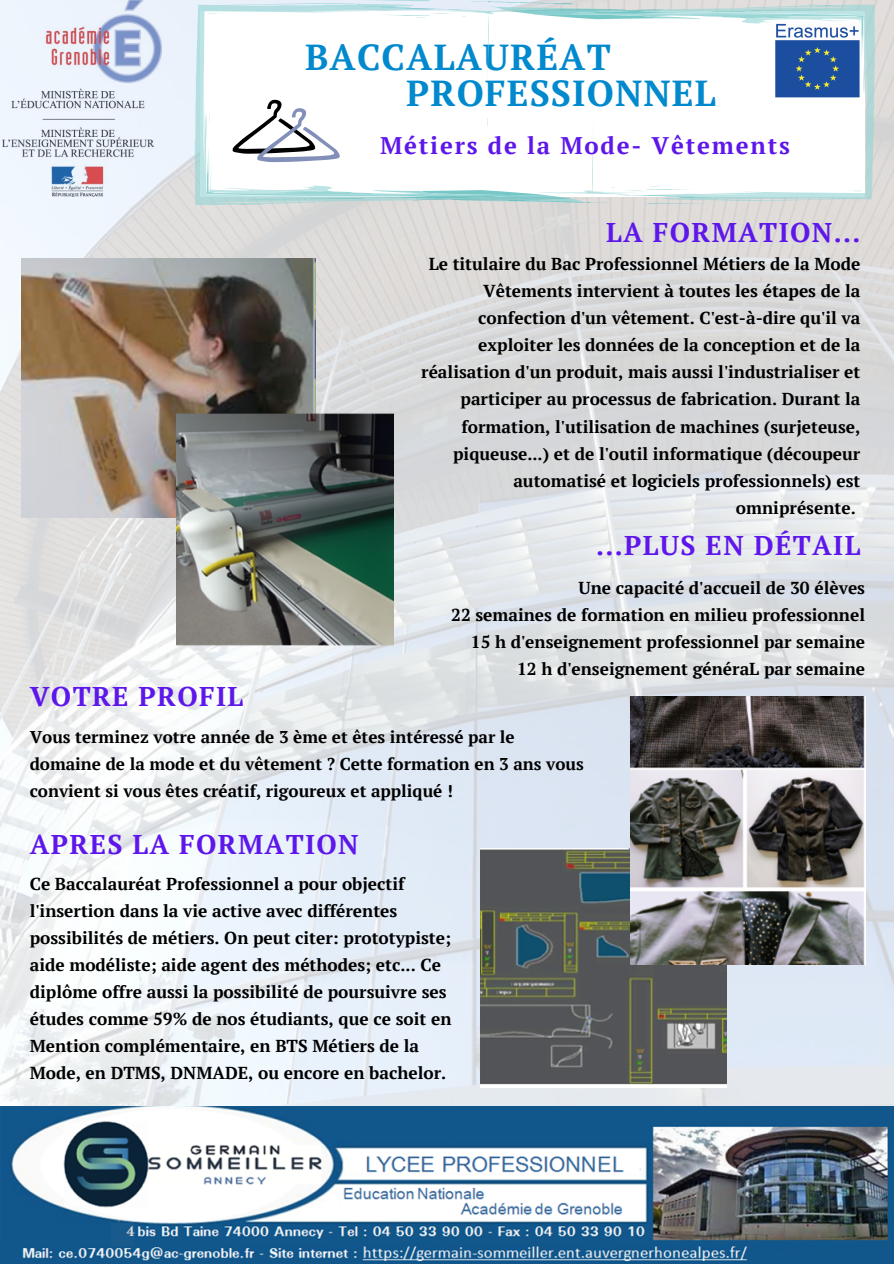
<style>
.page{position:relative;width:894px;height:1264px;background:#fff}
.page>*{position:absolute;margin:0;border:0;box-sizing:border-box;transform-origin:0 0}
.t1{font:700 36px/36px "PT Serif";letter-spacing:.03em;color:#0089cd}
.t2{font:700 27px "PT Serif";letter-spacing:.05em;color:#5e17eb}
.t3{font:700 24px "PT Serif";letter-spacing:.075em;color:#5e17eb}
.t4{font:700 17.25px/27px "PT Serif";color:#000}
.t5{font:700 17.1px/27px "PT Serif";color:#000}
.t6{font:700 13.65px "PT Serif";color:#d9d9d9}
</style>
<div class="page">
<img style="left:0;top:0;width:893px;height:1106px">
<img style="left:0;top:1106px;width:893px;height:157px">
<svg style="left:195px;top:4px;width:11px;height:201px;background:#c4e5e7"></svg>
<img style="left:21px;top:259px;width:294px;height:259px">
<img style="left:177px;top:412px;width:216px;height:234px">
<img style="left:479px;top:848px;width:246px;height:239px">
<img style="left:629px;top:696px;width:236px;height:268px">
<svg style="left:863px;top:5px;width:11px;height:195px;background:#bfdcdb"></svg>
<div style="left:111px;top:1222px;width:23px;height:23px;background:#195a8d"></div>
<svg style="left:206px;top:0;width:657px;height:205px"></svg>
<img style="left:774px;top:23px;width:85px;height:75px">
<p class="t1" style="left:406px;top:38px;width:311px;text-indent:-101px">BACCALAURÉAT<br>PROFESSIONNEL</p>
<p class="t3" style="left:380px;top:129px;width:411px">Métiers de la Mode- Vêtements</p>
<p class="t2" style="left:606px;top:214px;width:256px">LA FORMATION...</p>
<p class="t4" style="left:421px;top:250px;width:440px;text-align:right">Le titulaire du Bac Professionnel Métiers de la Mode Vêtements intervient à toutes les étapes de la confection d'un vêtement. C'est-à-dire qu'il va exploiter les données de la conception et de la réalisation d'un produit, mais aussi l'industrialiser et participer au processus de fabrication. Durant la formation, l'utilisation de machines (surjeteuse, piqueuse...) et de l'outil informatique (découpeur automatisé et logiciels professionnels) est omniprésente.</p>
<p class="t2" style="left:596px;top:527px;width:266px">...PLUS EN DÉTAIL</p>
<p class="t4" style="left:578px;top:573px;width:288px">Une capacité d'accueil de 30 élèves</p>
<p class="t4" style="left:451px;top:600px;width:415px">22 semaines de formation en milieu professionnel</p>
<p class="t4" style="left:471px;top:627px;width:395px">15 h d'enseignement professionnel par semaine</p>
<p class="t4" style="left:517px;top:654px;width:349px">12 h d'enseignement généraL par semaine</p>
<p class="t2" style="left:30px;top:678px;width:215px">VOTRE PROFIL</p>
<p class="t5" style="left:30px;top:723px;width:555px">Vous terminez votre année de 3 ème et êtes intéressé par le domaine de la mode et du vêtement ? Cette formation en 3 ans vous convient si vous êtes créatif, rigoureux et appliqué !</p>
<p class="t2" style="left:30px;top:825px;width:330px">APRES LA FORMATION</p>
<p class="t4" style="left:30px;top:869px;width:423px">Ce Baccalauréat Professionnel a pour objectif l'insertion dans la vie active avec différentes possibilités de métiers. On peut citer: prototypiste; aide modéliste; aide agent des méthodes; etc... Ce diplôme offre aussi la possibilité de poursuivre ses études comme 59% de nos étudiants, que ce soit en Mention complémentaire, en BTS Métiers de la Mode, en DTMS, DNMADE, ou encore en bachelor.</p>
<p class="t6" style="left:127px;top:1221px;width:9px">4</p>
</div>
